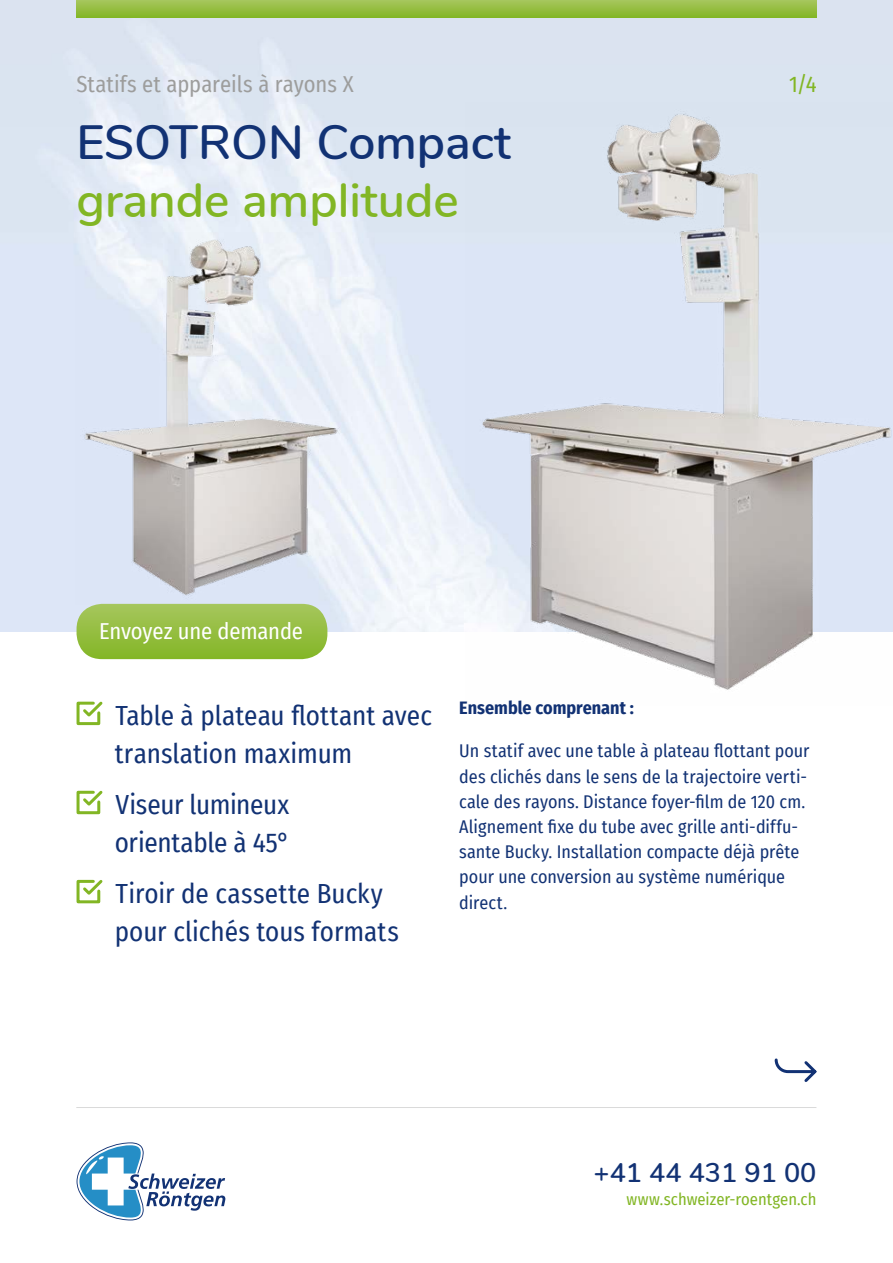
<style>
.page{position:relative;width:893px;height:1263px;background:#fff}
.page>*{position:absolute;margin:0;border:0;box-sizing:border-box;transform-origin:0 0}
.t1{font:600 48px "Nunito";color:#82b624}
.t2{font:600 48px "Nunito";color:#123274}
.t3{font:27px/37.8px "Fira Sans Condensed";color:#123274}
.t4{font:600 27px "Nunito";color:#123274}
.t5{font:22.5px "Fira Sans Condensed";color:#9d9d9c}
.t6{font:22.5px "Fira Sans Condensed";letter-spacing:-.005em;color:#fff}
.t7{font:22.5px "Fira Sans Condensed";color:#82b624}
.t8{font:18px/25.2px "Fira Sans Condensed";color:#123274}
.t9{font:700 18px "Fira Sans Condensed";color:#123274}
.t10{font:16.5px "Fira Sans Condensed";color:#82b624}
</style>
<div class="page">
<svg style="left:77px;top:1142px;width:148px;height:78px"></svg>
<hr style="left:76px;top:1107px;width:740px;height:1px;background:#dadada">
<svg style="left:774px;top:1058px;width:43px;height:24px"></svg>
<img style="left:0;top:0;width:893px;height:631px">
<svg style="left:76px;top:0;width:741px;height:17px;background:#95be42"></svg>
<svg style="left:76px;top:701px;width:27px;height:25px"></svg>
<svg style="left:76px;top:790px;width:27px;height:25px"></svg>
<svg style="left:76px;top:879px;width:27px;height:25px"></svg>
<img style="left:466px;top:102px;width:427px;height:588px">
<img style="left:75px;top:232px;width:272px;height:372px">
<svg style="left:77px;top:604px;width:250px;height:55px;background:#97bf47"></svg>
<p class="t5" style="left:77px;top:67px;width:279px">Statifs et appareils à rayons X</p>
<p class="t7" style="left:789px;top:67px;width:29px">1/4</p>
<h1 class="t2" style="left:77px;top:107px;width:436px">ESOTRON Compact</h1>
<h1 class="t1" style="left:77px;top:165px;width:384px">grande amplitude</h1>
<p class="t6" style="left:99px;top:614px;width:205px">Envoyez une demande</p>
<h2 class="t3" style="left:115px;top:696px;width:319px">Table à plateau flottant avec translation maximum</h2>
<h2 class="t3" style="left:115px;top:785px;width:177px">Viseur lumineux orientable à 45°</h2>
<h2 class="t3" style="left:115px;top:874px;width:286px">Tiroir de cassette Bucky pour clichés tous formats</h2>
<p class="t9" style="left:459px;top:693px;width:176px">Ensemble comprenant :</p>
<p class="t8" style="left:459px;top:738px;width:352px">Un statif avec une table à plateau flottant pour des clichés dans le sens de la trajectoire verti&shy;cale des rayons. Distance foyer-film de 120 cm.<br>Alignement fixe du tube avec grille anti-diffu&shy;sante Bucky. Installation compacte déjà prête pour une conversion au système numérique direct.</p>
<h2 class="t4" style="left:593px;top:1153px;width:224px">+41 44 431 91 00</h2>
<p class="t10" style="left:626px;top:1187px;width:191px">www.schweizer-roentgen.ch</p>
</div>
